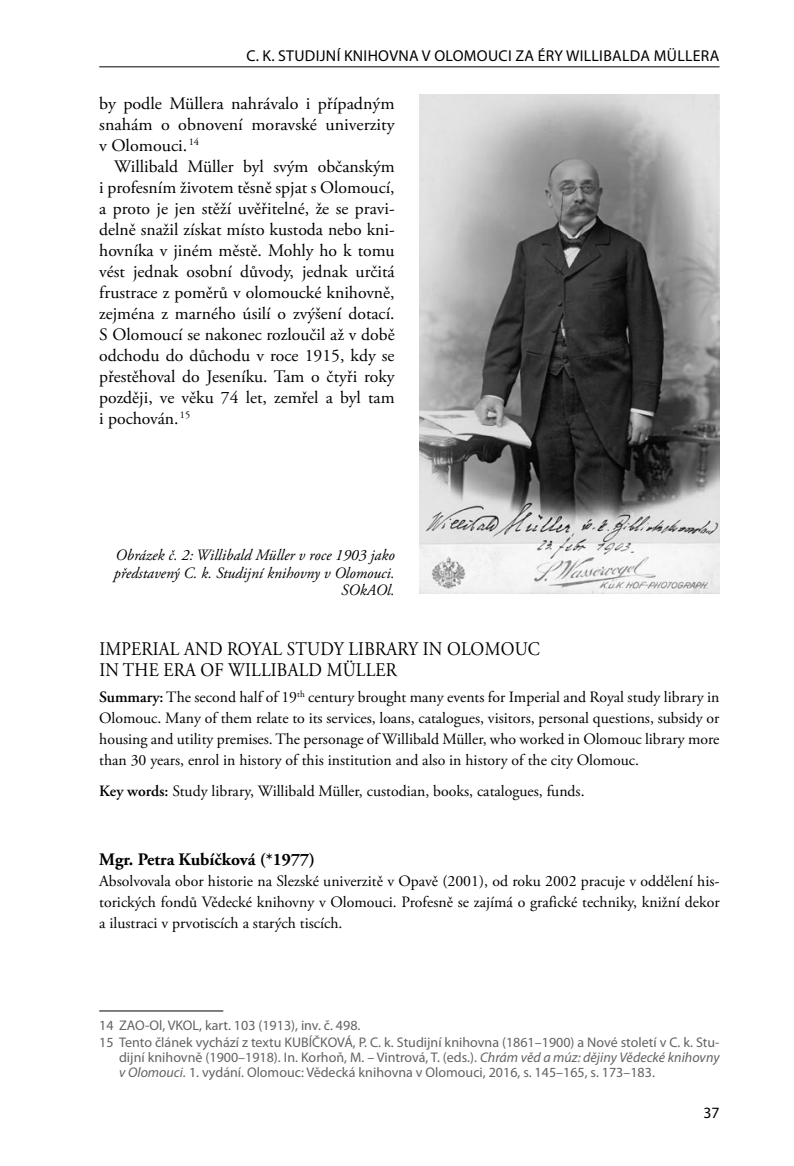
<style>
.page{position:relative;width:794px;height:1166px;background:#fff}
.page>*{position:absolute;margin:0;border:0;box-sizing:border-box;transform-origin:0 0}
.t1{font:19.25px/21px "Adobe Garamond Pro";letter-spacing:.015em;color:#000;scale:.9 1}
.t2{font:17.5px/21px "Adobe Garamond Pro";color:#000;text-align:justify}
.t3{font:700 17.5px "Adobe Garamond Pro";color:#000}
.t4{font:15.75px/21px "Adobe Garamond Pro";color:#000;text-align:justify}
.t5{font:italic 15.75px/17.5px "Adobe Garamond Pro";color:#000;text-align:right}
.t6{font:15.75px "Myriad Pro";letter-spacing:.02em;color:#000}
.t7{font:14px/17.3px "Myriad Pro";color:#636362}
.s1{font-weight:600}
.s2{font-style:italic}
</style>
<div class="page">
<hr style="left:99px;top:66px;width:620px;height:1px;background:#000">
<hr style="left:99px;top:1010px;width:124px;height:1px;background:#000">
<img style="left:419px;top:94px;width:300px;height:500px">
<p class="t6" style="left:246px;top:46px;width:474px">C. K. STUDIJNÍ KNIHOVNA V OLOMOUCI ZA ÉRY WILLIBALDA MÜLLERA</p>
<p class="t2" style="left:99px;top:94px;width:297px">by podle Müllera nahrávalo i případným snahám o obnovení moravské univerzity v Olomouci.<sup>14</sup></p>
<p class="t2" style="left:99px;top:157px;width:297px;text-indent:15px">Willibald Müller byl svým občanským i profesním životem těsně spjat s Olomoucí, a proto je jen stěží uvěřitelné, že se pravi&shy;delně snažil získat místo kustoda nebo kni&shy;hovníka v jiném městě. Mohly ho k tomu vést jednak osobní důvody, jednak určitá frustrace z poměrů v olomoucké knihovně, zejména z marného úsilí o zvýšení dotací.<br>S Olomoucí se nakonec rozloučil až v době odchodu do důchodu v roce 1915, kdy se přestěhoval do Jeseníku. Tam o čtyři roky později, ve věku 74 let, zemřel a byl tam i pochován. <sup>15</sup></p>
<p class="t5" style="left:114px;top:547px;width:282px">Obrázek č. 2: Willibald Müller v roce 1903 jako představený C. k. Studijní knihovny v Olomouci.<br>SOkAOl.</p>
<p class="t1" style="left:99px;top:639px;width:491px">IMPERIAL AND ROYAL STUDY LIBRARY IN OLOMOUC<br>IN THE ERA OF WILLIBALD MÜLLER</p>
<p class="t4" style="left:99px;top:687px;width:622px"><span class="s1">Summary:</span> The second half of 19<sup>th</sup> century brought many events for Imperial and Royal study library in Olomouc. Many of them relate to its services, loans, catalogues, visitors, personal questions, subsidy or housing and utility premises. The personage of Willibald Müller, who worked in Olomouc library more than 30 years, enrol in history of this institution and also in history of the city Olomouc.</p>
<p class="t4" style="left:99px;top:781px;width:487px"><span class="s1">Key words:</span> Study library, Willibald Müller, custodian, books, catalogues, funds.</p>
<p class="t3" style="left:99px;top:849px;width:217px">Mgr. Petra Kubíčková (*1977)</p>
<p class="t4" style="left:99px;top:871px;width:622px">Absolvovala obor historie na Slezské univerzitě v Opavě (2001), od roku 2002 pracuje v oddělení his&shy;torických fondů Vědecké knihovny v Olomouci. Profesně se zajímá o grafické techniky, knižní dekor a ilustraci v prvotiscích a starých tiscích.</p>
<p class="t7" style="left:99px;top:1016px;width:622px">14 ZAO-Ol, VKOL, kart. 103 (1913), inv. č. 498.<br>15 Tento článek vychází z textu KUBÍČKOVÁ, P. C. k. Studijní knihovna (1861–1900) a Nové století v C. k. Stu-</p>
<p class="t7" style="left:119px;top:1049px;width:602px;line-height:14.9px">dijní knihovně (1900–1918). In. Korhoň, M. – Vintrová, T. (eds.). <span class="s2">Chrám věd a múz: dějiny Vědecké knihovny v Olomouci.</span> 1. vydání. Olomouc: Vědecká knihovna v Olomouci, 2016, s. 145–165, s. 173–183.</p>
<p class="t6" style="left:703px;top:1103px;width:18px">37</p>
</div>
